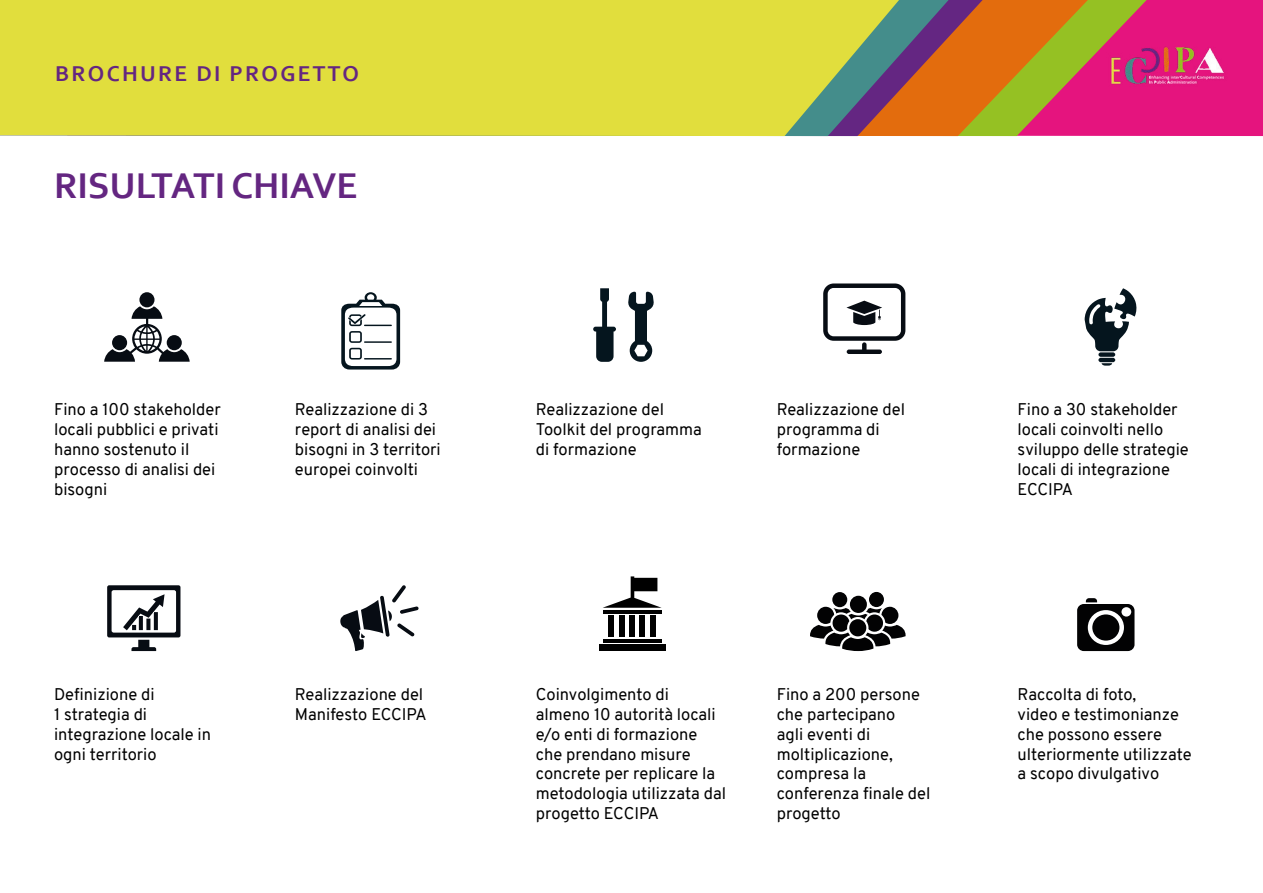
<style>
.page{position:relative;width:1263px;height:893px;background:#fff}
.page>*{position:absolute;margin:0;border:0;box-sizing:border-box;transform-origin:0 0}
.t1{font:700 37.5px "Corbel";color:#642681}
.t2{font:700 22.5px "Corbel";letter-spacing:.1em;color:#642681}
.t3{font:16.5px/19.8px "Overpass";color:#000}
</style>
<div class="page">
<div style="left:1147px;top:0;width:116px;height:136px;background:#e5147e"></div>
<svg style="left:1088px;top:0;width:59px;height:136px;background:#c94f5e"></svg>
<svg style="left:982px;top:0;width:106px;height:136px;background:#c37e2a"></svg>
<svg style="left:948px;top:0;width:34px;height:136px;background:#cb671e"></svg>
<svg style="left:899px;top:0;width:49px;height:136px;background:#a06046"></svg>
<div style="left:0;top:0;width:899px;height:136px;background:#e1de3d"></div>
<img style="left:1102px;top:35px;width:135px;height:66px">
<div style="left:599px;top:645px;width:66px;height:6px;background:#000"></div>
<hr style="left:603px;top:639px;width:59px;height:4px;background:#000">
<hr style="left:603px;top:610px;width:59px;height:4px;background:#000">
<div style="left:609px;top:616px;width:5px;height:21px;background:#000"></div>
<div style="left:619px;top:616px;width:5px;height:21px;background:#000"></div>
<div style="left:650px;top:616px;width:5px;height:21px;background:#000"></div>
<div style="left:640px;top:616px;width:5px;height:21px;background:#000"></div>
<div style="left:629px;top:616px;width:6px;height:21px;background:#000"></div>
<svg style="left:603px;top:576px;width:59px;height:32px"></svg>
<svg style="left:1077px;top:598px;width:57px;height:53px"></svg>
<svg style="left:869px;top:592px;width:15px;height:15px"></svg>
<div style="left:832px;top:592px;width:15px;height:15px;background:#020203;border-radius:50%"></div>
<svg style="left:810px;top:596px;width:95px;height:55px"></svg>
<svg style="left:340px;top:585px;width:79px;height:66px"></svg>
<svg style="left:107px;top:585px;width:73px;height:66px"></svg>
<svg style="left:104px;top:292px;width:86px;height:70px"></svg>
<svg style="left:341px;top:292px;width:59px;height:78px"></svg>
<svg style="left:593px;top:288px;width:23px;height:74px"></svg>
<svg style="left:628px;top:292px;width:26px;height:70px"></svg>
<svg style="left:823px;top:283px;width:82px;height:71px"></svg>
<div style="left:1098px;top:352px;width:17px;height:5px;background:#05151e;border-radius:2px"></div>
<hr style="left:1098px;top:358px;width:17px;height:4px;background:#05151e;border-radius:2px">
<svg style="left:1102px;top:363px;width:10px;height:3px"></svg>
<svg style="left:1085px;top:288px;width:52px;height:63px"></svg>
<h2 class="t2" style="left:55px;top:59px;width:305px">BROCHURE DI PROGETTO</h2>
<h1 class="t1" style="left:54px;top:162px;width:305px">RISULTATI CHIAVE</h1>
<p class="t3" style="left:54px;top:400px;width:168px">Fino a 100 stakeholder locali pubblici e privati hanno sostenuto il processo di analisi dei bisogni</p>
<p class="t3" style="left:295px;top:400px;width:147px">Realizzazione di 3 report di analisi dei bisogni in 3 territori europei coinvolti</p>
<p class="t3" style="left:54px;top:685px;width:159px">Definizione di<br>1 strategia di integrazione locale in ogni territorio</p>
<p class="t3" style="left:295px;top:685px;width:133px">Realizzazione del<br>Manifesto ECCIPA</p>
<p class="t3" style="left:536px;top:400px;width:167px">Realizzazione del<br>Toolkit del programma di formazione</p>
<p class="t3" style="left:777px;top:400px;width:130px">Realizzazione del programma di formazione</p>
<p class="t3" style="left:536px;top:685px;width:192px">Coinvolgimento di almeno 10 autorità locali e/o enti di formazione che prendano misure concrete per replicare la metodologia utilizzata dal progetto ECCIPA</p>
<p class="t3" style="left:777px;top:685px;width:155px">Fino a 200 persone che partecipano<br>agli eventi di moltiplicazione, compresa la conferenza finale del progetto</p>
<p class="t3" style="left:1018px;top:400px;width:173px">Fino a 30 stakeholder locali coinvolti nello sviluppo delle strategie locali di integrazione<br>ECCIPA</p>
<p class="t3" style="left:1017px;top:685px;width:175px">Raccolta di foto,<br>video e testimonianze che possono essere ulteriormente utilizzate a scopo divulgativo</p>
</div>
